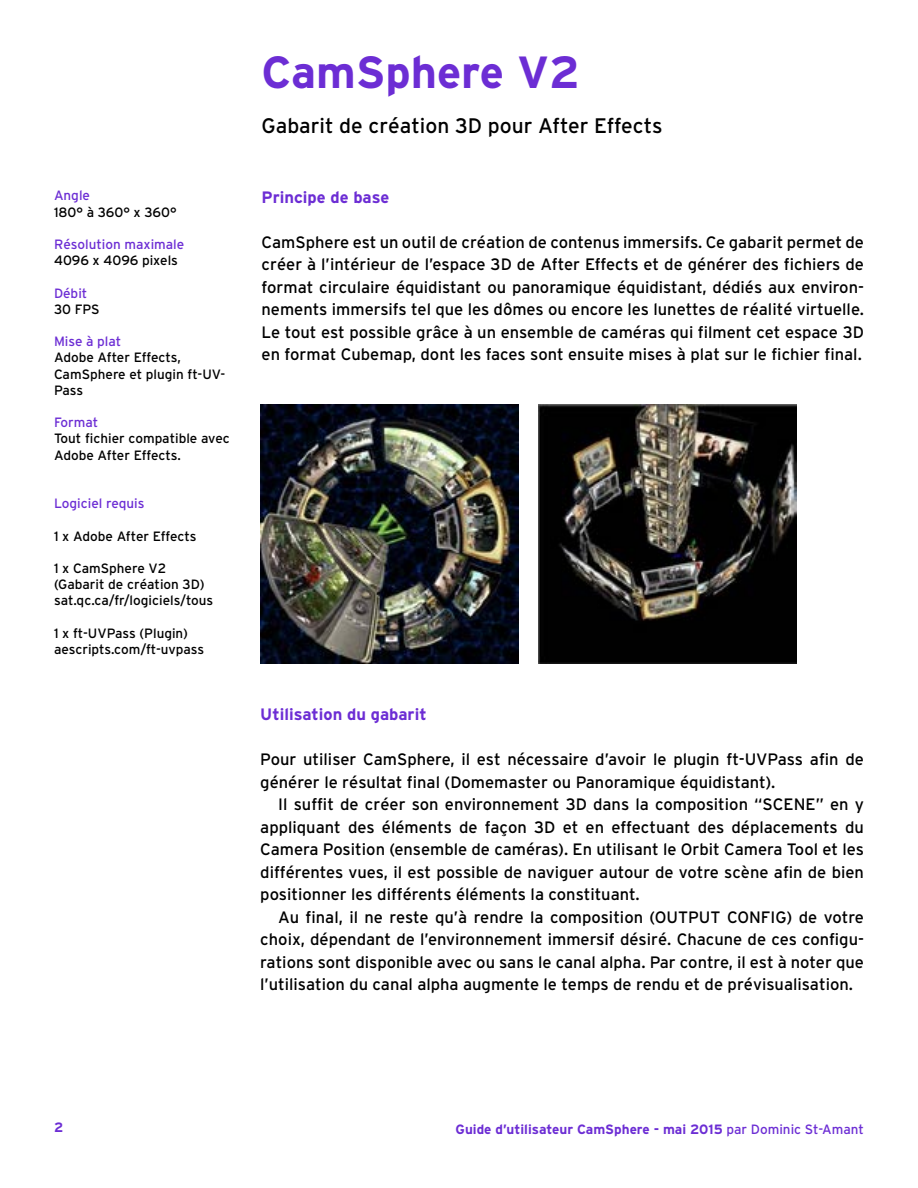
<style>
.page{position:relative;width:918px;height:1188px;background:#fff}
.page>*{position:absolute;margin:0;border:0;box-sizing:border-box;transform-origin:0 0}
.t1{font:700 45px "Interstate";color:#6c2dd4}
.t2{font:21px "Interstate";color:#000}
.t3{font:16.5px/22.5px "Interstate";color:#000;text-align:justify}
.t4{font:700 16.5px "Interstate";color:#6c2dd4}
.t5{font:13.5px/16.2px "Interstate";color:#000}
.t6{font:13.5px "Interstate";color:#6c2dd4}
.t7{font:700 13.5px "Interstate";color:#6c2dd4}
.s1{font-weight:400}
</style>
<div class="page">
<img style="left:538px;top:405px;width:258px;height:258px">
<img style="left:260px;top:405px;width:258px;height:258px">
<p class="t6" style="left:54px;top:188px;width:38px">Angle</p>
<p class="t5" style="left:54px;top:204px;width:124px">180° à 360° x 360°</p>
<p class="t6" style="left:54px;top:237px;width:132px">Résolution maximale</p>
<p class="t5" style="left:54px;top:252px;width:126px">4096 x 4096 pixels</p>
<p class="t6" style="left:54px;top:285px;width:35px">Débit</p>
<p class="t5" style="left:54px;top:301px;width:47px">30 FPS</p>
<p class="t6" style="left:54px;top:334px;width:69px">Mise à plat</p>
<p class="t5" style="left:54px;top:349px;width:173px">Adobe After Effects,<br>CamSphere et plugin ft-UV-<br>Pass</p>
<p class="t6" style="left:54px;top:415px;width:46px">Format</p>
<p class="t5" style="left:54px;top:430px;width:177px">Tout fichier compatible avec<br>Adobe After Effects.</p>
<p class="t6" style="left:54px;top:496px;width:92px">Logiciel requis</p>
<p class="t5" style="left:54px;top:528px;width:144px">1 x Adobe After Effects</p>
<p class="t5" style="left:54px;top:560px;width:161px">1 x CamSphere V2 (Gabarit de création 3D) sat.qc.ca/fr/logiciels/tous</p>
<p class="t5" style="left:54px;top:625px;width:152px">1 x ft-UVPass (Plugin) aescripts.com/ft-uvpass</p>
<h1 class="t1" style="left:262px;top:47px;width:320px">CamSphere V2</h1>
<p class="t2" style="left:262px;top:114px;width:403px">Gabarit de création 3D pour After Effects</p>
<p class="t4" style="left:262px;top:188px;width:129px">Principe de base</p>
<p class="t3" style="left:262px;top:230px;width:604px">CamSphere est un outil de création de contenus immersifs. Ce gabarit permet de créer à l’intérieur de l’espace 3D de After Effects et de générer des fichiers de format circulaire équidistant ou panoramique équidistant, dédiés aux environ&shy;nements immersifs tel que les dômes ou encore les lunettes de réalité virtuelle.<br>Le tout est possible grâce à un ensemble de caméras qui filment cet espace 3D en format Cubemap, dont les faces sont ensuite mises à plat sur le fichier final.</p>
<p class="t4" style="left:260px;top:705px;width:168px">Utilisation du gabarit</p>
<p class="t3" style="left:260px;top:748px;width:605px">Pour utiliser CamSphere, il est nécessaire d’avoir le plugin ft-UVPass afin de générer le résultat final (Domemaster ou Panoramique équidistant).</p>
<p class="t3" style="left:260px;top:793px;width:605px;text-indent:18px">Il suffit de créer son environnement 3D dans la composition “SCENE” en y appliquant des éléments de façon 3D et en effectuant des déplacements du Camera Position (ensemble de caméras). En utilisant le Orbit Camera Tool et les différentes vues, il est possible de naviguer autour de votre scène afin de bien positionner les différents éléments la constituant.</p>
<p class="t3" style="left:260px;top:905px;width:605px;text-indent:18px">Au final, il ne reste qu’à rendre la composition (OUTPUT CONFIG) de votre choix, dépendant de l’environnement immersif désiré. Chacune de ces configu&shy;rations sont disponible avec ou sans le canal alpha. Par contre, il est à noter que l’utilisation du canal alpha augmente le temps de rendu et de prévisualisation.</p>
<p class="t7" style="left:54px;top:1120px;width:11px">2</p>
<p class="t7" style="left:456px;top:1122px;width:410px">Guide d’utilisateur CamSphere - mai 2015 <span class="s1">par Dominic St-Amant</span></p>
</div>
